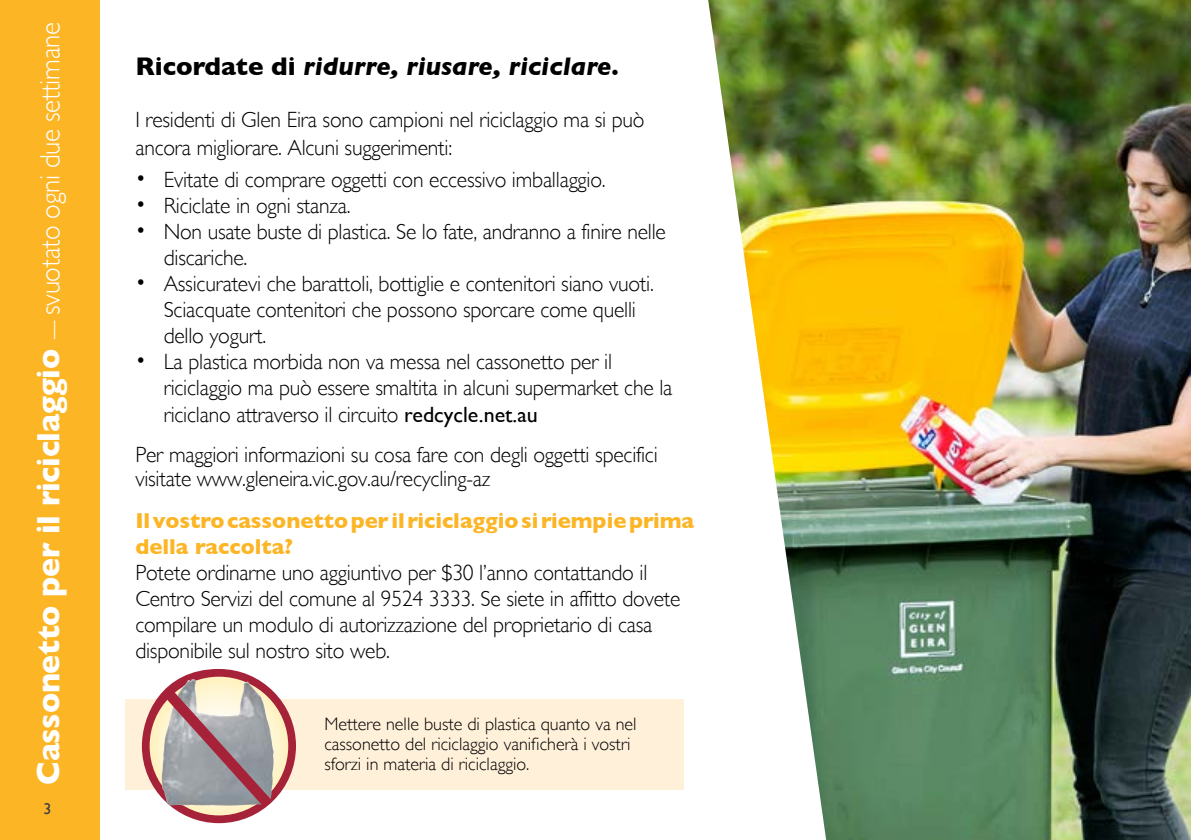
<style>
.page{position:relative;width:1191px;height:840px;background:#fff}
.page>*{position:absolute;margin:0;border:0;box-sizing:border-box;transform-origin:0 0}
.t1{font:700 33px "Gill Sans";letter-spacing:-.01em;color:#fff;scale:.96 1}
.t2{font:italic 700 26px "Gill Sans";color:#000}
.t3{font:300 22px/26px "Gill Sans";letter-spacing:-.01em;color:#000}
.t4{font:700 22px/26px "Gill Sans";color:#fcb525}
.t5{font:300 18px/20px "Gill Sans";color:#000}
.t6{font:16px "Gill Sans";color:#414042}
.s1{font-weight:300;font-size:21px}
.s2{font-weight:300;font-size:28px}
.s3{font-style:normal}
.s4{font-weight:400}
</style>
<div class="page">
<img style="left:708px;top:0;width:483px;height:839px">
<div style="left:125px;top:698px;width:558px;height:91px;background:#fff0da"></div>
<div style="left:0;top:0;width:100px;height:839px;background:#fcb525"></div>
<div style="left:142px;top:668px;width:154px;height:154px;background:#a52238;border-radius:50%"></div>
<svg style="left:150px;top:676px;width:138px;height:139px;background:#fdeec2"></svg>
<img style="left:161px;top:679px;width:113px;height:123px">
<svg style="left:165px;top:689px;width:107px;height:117px;background:#ab9c9e"></svg>
<h1 class="t1" style="left:22px;top:784px;width:795px;rotate:-90deg">Cassonetto per il riciclaggio <span class="s1">—</span> <span class="s2">svuotato ogni due settimane</span></h1>
<p class="t6" style="left:43px;top:799px;width:9px">3</p>
<p class="t2" style="left:135px;top:50px;width:485px"><span class="s3">Ricordate di</span> ridurre, riusare, riciclare.</p>
<p class="t3" style="left:135px;top:105px;width:511px;line-height:28.8px">I residenti di Glen Eira sono campioni nel riciclaggio ma si può ancora migliorare. Alcuni suggerimenti:</p>
<p class="t3" style="left:135px;top:167px;width:472px">• Evitate di comprare oggetti con eccessivo imballaggio.</p>
<p class="t3" style="left:135px;top:193px;width:217px">• Riciclate in ogni stanza.</p>
<p class="t3" style="left:164px;top:219px;width:504px;text-indent:-28px">• Non usate buste di plastica. Se lo fate, andranno a finire nelle discariche.</p>
<p class="t3" style="left:164px;top:271px;width:492px;text-indent:-28px">• Assicuratevi che barattoli, bottiglie e contenitori siano vuoti.<br>Sciacquate contenitori che possono sporcare come quelli dello yogurt.</p>
<p class="t3" style="left:164px;top:349px;width:510px;text-indent:-28px">• La plastica morbida non va messa nel cassonetto per il riciclaggio ma può essere smaltita in alcuni supermarket che la riciclano attraverso il circuito <span class="s4">redcycle.net.au</span></p>
<p class="t3" style="left:135px;top:442px;width:524px;line-height:24px">Per maggiori informazioni su cosa fare con degli oggetti specifici visitate www.gleneira.vic.gov.au/recycling-az</p>
<p class="t4" style="left:135px;top:506px;width:560px">Il vostro cassonetto per il riciclaggio si riempie prima della raccolta?</p>
<p class="t3" style="left:135px;top:559px;width:546px">Potete ordinarne uno aggiuntivo per $30 l’anno contattando il Centro Servizi del comune al 9524 3333. Se siete in affitto dovete compilare un modulo di autorizzazione del proprietario di casa disponibile sul nostro sito web.</p>
<p class="t5" style="left:324px;top:713px;width:314px">Mettere nelle buste di plastica quanto va nel cassonetto del riciclaggio vanificherà i vostri sforzi in materia di riciclaggio.</p>
</div>
